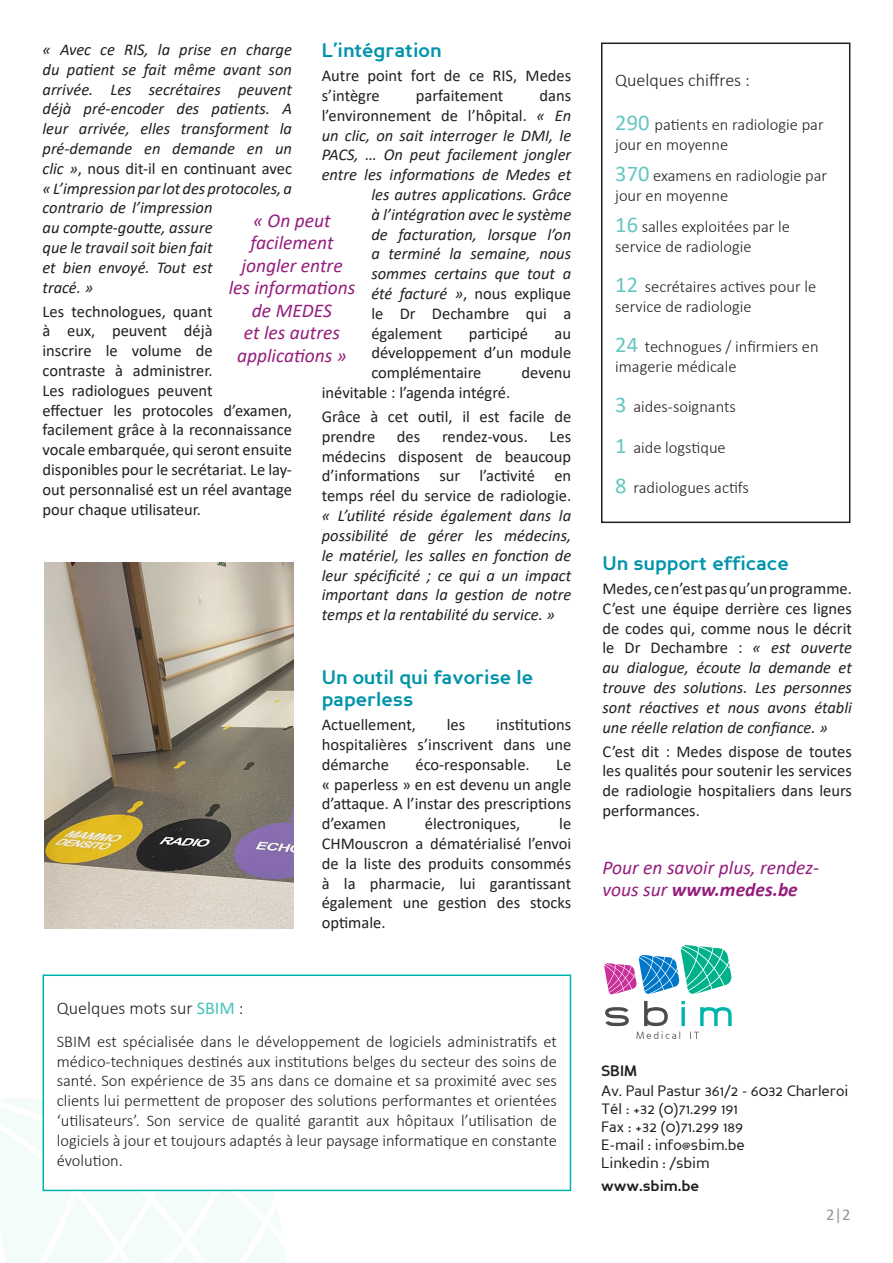
<style>
.page{position:relative;width:893px;height:1263px;background:#fff}
.page>*{position:absolute;margin:0;border:0;box-sizing:border-box;transform-origin:0 0}
.Quotes{font:italic 19.5px/22.5px "Calibri";color:#951d7d;text-align:center}
.T3{font:700 19.5px/22.5px "Perspective Sans";color:#0094aa}
.t1{font:300 18px "Calibri";color:#231f20}
.t2{font:italic 16.5px/19.8px "Calibri";color:#231f20;text-align:justify}
.t3{font:16.5px/19.8px "Calibri";color:#231f20;text-align:justify}
.t4{font:300 16.5px/19.8px "Calibri";color:#231f20}
.t5{font:16.5px "Calibri";color:#939598}
.t6{font:15px "Perspective Sans";color:#231f20}
.t7{font:700 15px "Perspective Sans";color:#231f20}
.s1{font-style:normal}
.s2{font-style:italic}
.s3{font-weight:400;color:#4ac1ba}
.s4{font-weight:400;font-size:22.5px;color:#66c7c2}
.s5{font-weight:700}
</style>
<div class="page">
<svg style="left:0;top:1096px;width:293px;height:167px;fill:#f3fbfb"></svg>
<div style="left:43px;top:975px;width:527px;height:215px;background:#fff"></div>
<div style="left:43px;top:974px;width:528px;height:217px;border:2px solid #00b5ac"></div>
<svg style="left:604px;top:945px;width:128px;height:49px"></svg>
<svg style="left:605px;top:1007px;width:24px;height:19px"></svg>
<svg style="left:636px;top:1001px;width:96px;height:38px"></svg>
<img style="left:44px;top:562px;width:249px;height:366px">
<div style="left:601px;top:43px;width:249px;height:480px;border:2px solid #231f20"></div>
<p class="T3" style="left:322px;top:39px;width:121px">L’intégration</p>
<p class="t3" style="left:322px;top:65px;width:251px">Autre point fort de ce RIS, Medes s’intègre</p>
<p class="t2" style="left:43px;top:39px;width:251px;text-align:left">« Avec ce RIS, la prise en charge du patient se fait même avant son arrivée. Les secrétaires peuvent déjà pré-encoder des patients. A leur arrivée, elles transforment la pré-demande en demande en un clic »<span class="s1">, nous dit-il en continuant avec </span>« L’impression par lot des protocoles, a contrario de l’impression<br>au compte-goutte, assure<br>que le travail soit bien fait<br>et bien envoyé. Tout est<br>tracé. »</p>
<p class="t3" style="left:43px;top:301px;width:251px;text-align:left">Les technologues, quant<br>à eux, peuvent déjà<br>inscrire le volume de<br>contraste à administrer.<br>Les radiologues peuvent<br>effectuer les protocoles d’examen, facilement grâce à la reconnaissance vocale embarquée, qui seront ensuite disponibles pour le secrétariat. Le lay&shy;out personnalisé est un réel avantage pour chaque utilisateur.</p>
<p class="t3" style="left:416px;top:85px;width:89px">parfaitement</p>
<p class="t3" style="left:539px;top:85px;width:33px">dans</p>
<p class="t3" style="left:322px;top:105px;width:251px">l’environnement de l’hôpital. <span class="s2">« En</span></p>
<p class="t2" style="left:322px;top:124px;width:251px">un clic, on sait interroger le DMI, le</p>
<p class="t2" style="left:322px;top:144px;width:251px">PACS, … On peut facilement jongler</p>
<p class="t2" style="left:322px;top:164px;width:251px">entre les informations de Medes et</p>
<p class="t2" style="left:371px;top:184px;width:201px">les autres applications. Grâce</p>
<p class="t2" style="left:371px;top:204px;width:201px">à l’intégration avec le système</p>
<p class="t2" style="left:371px;top:223px;width:201px">de facturation, lorsque l’on</p>
<p class="t2" style="left:371px;top:243px;width:201px">a terminé la semaine, nous</p>
<p class="t2" style="left:371px;top:263px;width:201px">sommes certains que tout a</p>
<p class="t3" style="left:371px;top:283px;width:201px"><span class="s2">été facturé »</span>, nous explique</p>
<p class="t3" style="left:371px;top:303px;width:201px">le Dr Dechambre qui a</p>
<p class="t3" style="left:371px;top:323px;width:73px">également</p>
<p class="t3" style="left:469px;top:323px;width:61px">participé</p>
<p class="Quotes" style="left:229px;top:208px;width:128px">« On peut facilement jongler entre les informations de MEDES<br>et les autres applications »</p>
<p class="t3" style="left:371px;top:323px;width:201px;text-indent:183px">au développement d’un module complémentaire</p>
<p class="t3" style="left:522px;top:362px;width:51px">devenu</p>
<p class="t3" style="left:322px;top:382px;width:190px">inévitable : l’agenda intégré.</p>
<p class="t3" style="left:322px;top:406px;width:251px">Grâce à cet outil, il est facile de prendre</p>
<p class="t3" style="left:397px;top:426px;width:25px">des</p>
<p class="t3" style="left:442px;top:426px;width:87px">rendez-vous.</p>
<p class="t2" style="left:322px;top:426px;width:251px;text-indent:228px"><span class="s1">Les médecins disposent de beaucoup d’informations sur l’activité en temps réel du service de radiologie. </span>« L’utilité réside également dans la possibilité de gérer les médecins, le matériel, les salles en fonction de leur spécificité ; ce qui a un impact important dans la gestion de notre temps et la rentabilité du service. »</p>
<p class="T3" style="left:322px;top:666px;width:213px">Un outil qui favorise le paperless</p>
<p class="t3" style="left:322px;top:714px;width:96px">Actuellement,</p>
<p class="t3" style="left:447px;top:714px;width:20px">les</p>
<p class="t3" style="left:322px;top:714px;width:251px;text-indent:174px">institutions hospitalières s’inscrivent dans une démarche</p>
<p class="t3" style="left:415px;top:754px;width:116px">éco-responsable.</p>
<p class="t3" style="left:322px;top:754px;width:251px;text-indent:234px">Le « paperless » en est devenu un angle d’attaque. A l’instar des prescriptions d’examen</p>
<p class="t3" style="left:425px;top:813px;width:97px">électroniques,</p>
<p class="t3" style="left:322px;top:813px;width:251px;text-indent:237px">le CHMouscron a dématérialisé l’envoi de la liste des produits consommés à la pharmacie, lui garantissant également une gestion des stocks optimale.</p>
<p class="t1" style="left:57px;top:997px;width:188px">Quelques mots sur <span class="s3">SBIM</span> :</p>
<p class="t4" style="left:57px;top:1031px;width:502px;text-align:justify">SBIM est spécialisée dans le développement de logiciels administratifs et médico-techniques destinés aux institutions belges du secteur des soins de santé. Son expérience de 35 ans dans ce domaine et sa proximité avec ses clients lui permettent de proposer des solutions performantes et orientées ‘utilisateurs’. Son service de qualité garantit aux hôpitaux l’utilisation de logiciels à jour et toujours adaptés à leur paysage informatique en constante évolution.</p>
<p class="t1" style="left:615px;top:69px;width:136px">Quelques chiffres :</p>
<p class="t4" style="left:615px;top:115px;width:210px"><span class="s4">290</span> patients en radiologie par jour en moyenne</p>
<p class="t4" style="left:615px;top:166px;width:214px"><span class="s4">370</span> examens en radiologie par jour en moyenne</p>
<p class="t4" style="left:615px;top:217px;width:176px"><span class="s4">16</span> salles exploitées par le service de radiologie</p>
<p class="t4" style="left:615px;top:277px;width:203px"><span class="s4">12</span> secrétaires actives pour le service de radiologie</p>
<p class="t4" style="left:615px;top:337px;width:205px"><span class="s4">24</span> technogues / infirmiers en imagerie médicale</p>
<p class="t4" style="left:615px;top:397px;width:122px"><span class="s4">3</span> aides-soignants</p>
<p class="t4" style="left:615px;top:437px;width:112px"><span class="s4">1</span> aide logstique</p>
<p class="t4" style="left:615px;top:477px;width:135px"><span class="s4">8</span> radiologues actifs</p>
<p class="T3" style="left:602px;top:552px;width:188px">Un support efficace</p>
<p class="t2" style="left:602px;top:578px;width:251px"><span class="s1">Medes, ce n’est pas qu’un programme.<br>C’est une équipe derrière ces lignes de codes qui, comme nous le décrit le Dr Dechambre :</span> « est ouverte au dialogue, écoute la demande et trouve des solutions. Les personnes sont réactives et nous avons établi une réelle relation de confiance. »</p>
<p class="t3" style="left:602px;top:741px;width:251px">C’est dit : Medes dispose de toutes les qualités pour soutenir les services de radiologie hospitaliers dans leurs performances.</p>
<p class="Quotes" style="left:602px;top:855px;width:218px;text-align:left">Pour en savoir plus, rendez&shy;vous sur <span class="s5">www.medes.be</span></p>
<p class="t7" style="left:601px;top:1062px;width:37px">SBIM</p>
<p class="t6" style="left:601px;top:1082px;width:249px">Av. Paul Pastur 361/2 - 6032 Charleroi</p>
<p class="t6" style="left:601px;top:1100px;width:138px">Tél : +32 (0)71.299 191</p>
<p class="t6" style="left:601px;top:1118px;width:144px">Fax : +32 (0)71.299 189</p>
<p class="t6" style="left:601px;top:1136px;width:145px">E-mail : info@sbim.be</p>
<p class="t6" style="left:601px;top:1154px;width:110px">Linkedin : /sbim</p>
<p class="t7" style="left:601px;top:1176px;width:100px">www.sbim.be</p>
<p class="t5" style="left:826px;top:1203px;width:26px">2|2</p>
</div>
